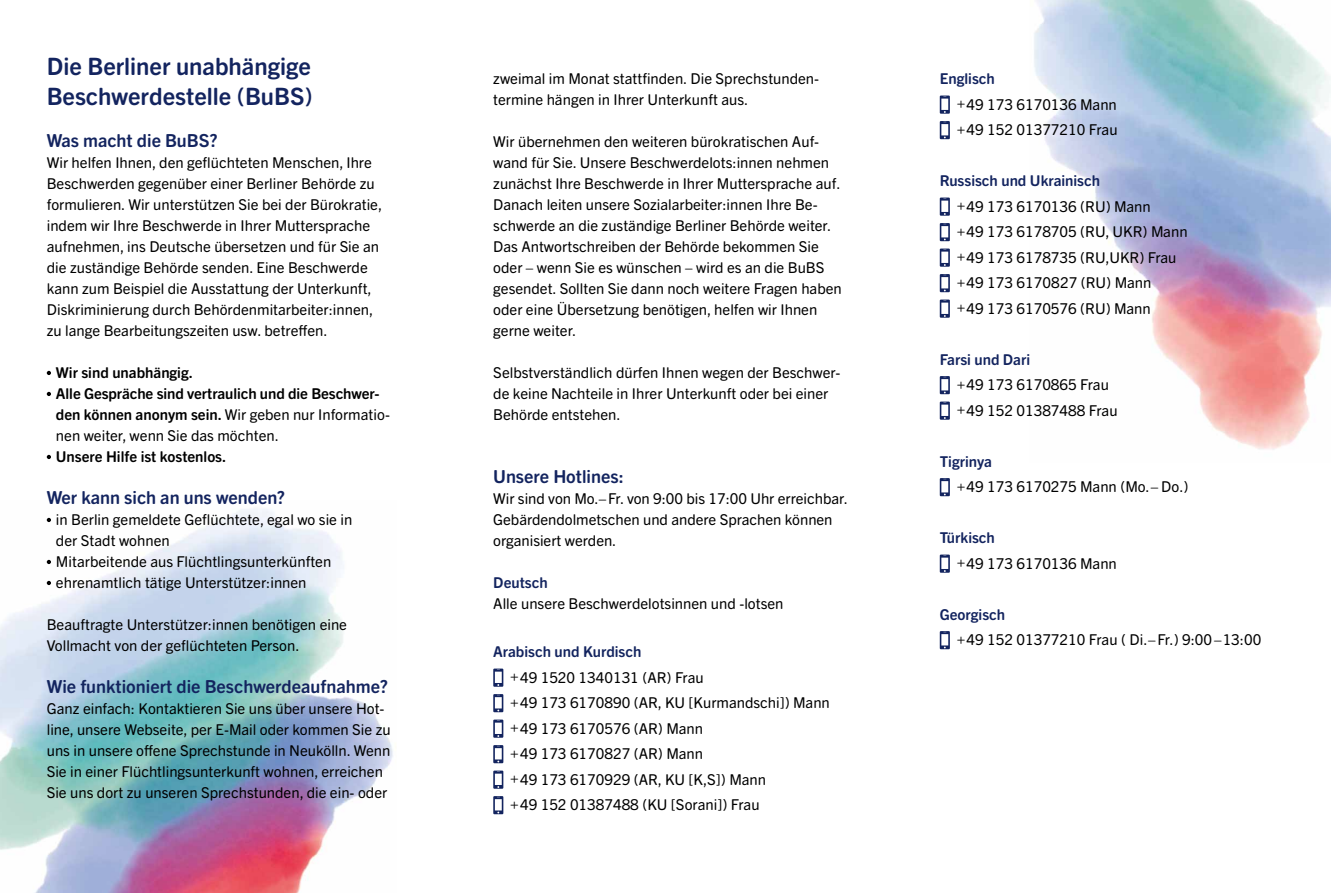
<style>
.page{position:relative;width:1331px;height:893px;background:#fff}
.page>*{position:absolute;margin:0;border:0;box-sizing:border-box;transform-origin:0 0}
.t1{font:700 24px/30px "Trade Gothic Next SR Pro";color:#13245f}
.t2{font:700 18px "Trade Gothic Next SR Pro";color:#13245f}
.t3{font:15px/21px "Trade Gothic Next SR Pro";color:#000}
.t4{font:700 15px/21px "Trade Gothic Next SR Pro";letter-spacing:-.005em;color:#000}
.t5{font:700 15px "Trade Gothic Next SR Pro";color:#13245f}
.s1{font-weight:400}
</style>
<div class="page">
<img style="left:1034px;top:0;width:297px;height:450px">
<img style="left:0;top:508px;width:393px;height:385px">
<svg style="left:47px;top:371px;width:4px;height:4px"></svg>
<svg style="left:47px;top:392px;width:4px;height:4px"></svg>
<svg style="left:47px;top:455px;width:4px;height:4px"></svg>
<svg style="left:47px;top:518px;width:4px;height:4px"></svg>
<svg style="left:47px;top:560px;width:4px;height:4px"></svg>
<svg style="left:47px;top:581px;width:4px;height:4px"></svg>
<svg style="left:493px;top:669px;width:10px;height:18px"></svg>
<svg style="left:493px;top:694px;width:10px;height:18px"></svg>
<svg style="left:493px;top:720px;width:10px;height:18px"></svg>
<svg style="left:493px;top:745px;width:10px;height:18px"></svg>
<svg style="left:493px;top:771px;width:10px;height:18px"></svg>
<svg style="left:493px;top:796px;width:10px;height:18px"></svg>
<svg style="left:940px;top:96px;width:10px;height:18px"></svg>
<svg style="left:940px;top:121px;width:10px;height:18px"></svg>
<svg style="left:940px;top:198px;width:10px;height:18px"></svg>
<svg style="left:940px;top:223px;width:10px;height:18px"></svg>
<svg style="left:940px;top:249px;width:10px;height:18px"></svg>
<svg style="left:940px;top:274px;width:10px;height:18px"></svg>
<svg style="left:940px;top:300px;width:10px;height:18px"></svg>
<svg style="left:940px;top:376px;width:10px;height:18px"></svg>
<svg style="left:940px;top:402px;width:10px;height:18px"></svg>
<svg style="left:940px;top:478px;width:10px;height:18px"></svg>
<svg style="left:940px;top:555px;width:10px;height:18px"></svg>
<svg style="left:940px;top:631px;width:10px;height:18px"></svg>
<h1 class="t1" style="left:47px;top:49px;width:268px">Die Berliner unabhängige<br>Beschwerdestelle (BuBS)</h1>
<p class="t2" style="left:47px;top:128px;width:172px">Was macht die BuBS?</p>
<p class="t3" style="left:47px;top:151px;width:337px">Wir helfen Ihnen, den geflüchteten Menschen, Ihre Beschwerden gegenüber einer Berliner Behörde zu formulieren. Wir unterstützen Sie bei der Bürokratie, indem wir Ihre Beschwerde in Ihrer Muttersprache aufnehmen, ins Deutsche übersetzen und für Sie an die zuständige Behörde senden. Eine Beschwerde kann zum Beispiel die Ausstattung der Unterkunft, Diskriminierung durch Behördenmitarbeiter:innen, zu lange Bearbeitungszeiten usw. betreffen.</p>
<p class="t4" style="left:56px;top:361px;width:336px">Wir sind unabhängig.<br>Alle Gespräche sind vertraulich und die Beschwer&shy;den können anonym sein. <span class="s1">Wir geben nur Informatio&shy;nen weiter, wenn Sie das möchten.</span></p>
<p class="t4" style="left:56px;top:445px;width:172px">Unsere Hilfe ist kostenlos.</p>
<p class="t2" style="left:47px;top:485px;width:240px">Wer kann sich an uns wenden?</p>
<p class="t3" style="left:56px;top:508px;width:298px">in Berlin gemeldete Geflüchtete, egal wo sie in der Stadt wohnen<br>Mitarbeitende aus Flüchtlingsunterkünften ehrenamtlich tätige Unterstützer:innen</p>
<p class="t3" style="left:47px;top:613px;width:302px">Beauftragte Unterstützer:innen benötigen eine<br>Vollmacht von der geflüchteten Person.</p>
<p class="t2" style="left:47px;top:674px;width:343px">Wie funktioniert die Beschwerdeaufnahme?</p>
<p class="t3" style="left:47px;top:697px;width:345px">Ganz einfach: Kontaktieren Sie uns über unsere Hot&shy;line, unsere Webseite, per E-Mail oder kommen Sie zu uns in unsere offene Sprechstunde in Neukölln. Wenn Sie in einer Flüchtlingsunterkunft wohnen, erreichen Sie uns dort zu unseren Sprechstunden, die ein- oder</p>
<p class="t3" style="left:493px;top:67px;width:326px">zweimal im Monat stattfinden. Die Sprechstunden&shy;termine hängen in Ihrer Unterkunft aus.</p>
<p class="t3" style="left:493px;top:130px;width:350px">Wir übernehmen den weiteren bürokratischen Auf&shy;wand für Sie. Unsere Beschwerdelots:innen nehmen zunächst Ihre Beschwerde in Ihrer Muttersprache auf.<br>Danach leiten unsere Sozialarbeiter:innen Ihre Be&shy;schwerde an die zuständige Berliner Behörde weiter.<br>Das Antwortschreiben der Behörde bekommen Sie oder – wenn Sie es wünschen – wird es an die BuBS gesendet. Sollten Sie dann noch weitere Fragen haben oder eine Übersetzung benötigen, helfen wir Ihnen gerne weiter.</p>
<p class="t3" style="left:493px;top:361px;width:349px">Selbstverständlich dürfen Ihnen wegen der Beschwer&shy;de keine Nachteile in Ihrer Unterkunft oder bei einer<br>Behörde entstehen.</p>
<p class="t2" style="left:493px;top:464px;width:132px">Unsere Hotlines:</p>
<p class="t3" style="left:493px;top:487px;width:356px">Wir sind von Mo.– Fr. von 9:00 bis 17:00 Uhr erreichbar.<br>Gebärdendolmetschen und andere Sprachen können organisiert werden.</p>
<p class="t5" style="left:493px;top:572px;width:56px">Deutsch</p>
<p class="t3" style="left:493px;top:592px;width:292px">Alle unsere Beschwerdelotsinnen und -lotsen</p>
<p class="t5" style="left:493px;top:641px;width:150px">Arabisch und Kurdisch</p>
<p class="t3" style="left:510px;top:663px;width:321px;line-height:25.5px">+49 1520 1340131 (AR) Frau<br>+49 173 6170890 (AR, KU [Kurmandschi]) Mann +49 173 6170576 (AR) Mann<br>+49 173 6170827 (AR) Mann<br>+49 173 6170929 (AR, KU [K,S]) Mann<br>+49 152 01387488 (KU [Sorani]) Frau</p>
<p class="t5" style="left:940px;top:68px;width:57px">Englisch</p>
<p class="t3" style="left:957px;top:90px;width:162px;line-height:25.5px">+49 173 6170136 Mann +49 152 01377210 Frau</p>
<p class="t5" style="left:940px;top:170px;width:162px">Russisch und Ukrainisch</p>
<p class="t3" style="left:957px;top:192px;width:232px;line-height:25.5px">+49 173 6170136 (RU) Mann<br>+49 173 6178705 (RU, UKR) Mann +49 173 6178735 (RU,UKR) Frau +49 173 6170827 (RU) Mann<br>+49 173 6170576 (RU) Mann</p>
<p class="t5" style="left:940px;top:349px;width:92px">Farsi und Dari</p>
<p class="t3" style="left:957px;top:371px;width:162px;line-height:25.5px">+49 173 6170865 Frau +49 152 01387488 Frau</p>
<p class="t5" style="left:940px;top:451px;width:54px">Tigrinya</p>
<p class="t3" style="left:957px;top:475px;width:233px">+49 173 6170275 Mann (Mo.– Do.)</p>
<p class="t5" style="left:940px;top:527px;width:57px">Türkisch</p>
<p class="t3" style="left:957px;top:552px;width:162px">+49 173 6170136 Mann</p>
<p class="t5" style="left:940px;top:604px;width:67px">Georgisch</p>
<p class="t3" style="left:957px;top:628px;width:306px">+49 152 01377210 Frau ( Di.– Fr.) 9:00 –13:00</p>
</div>
